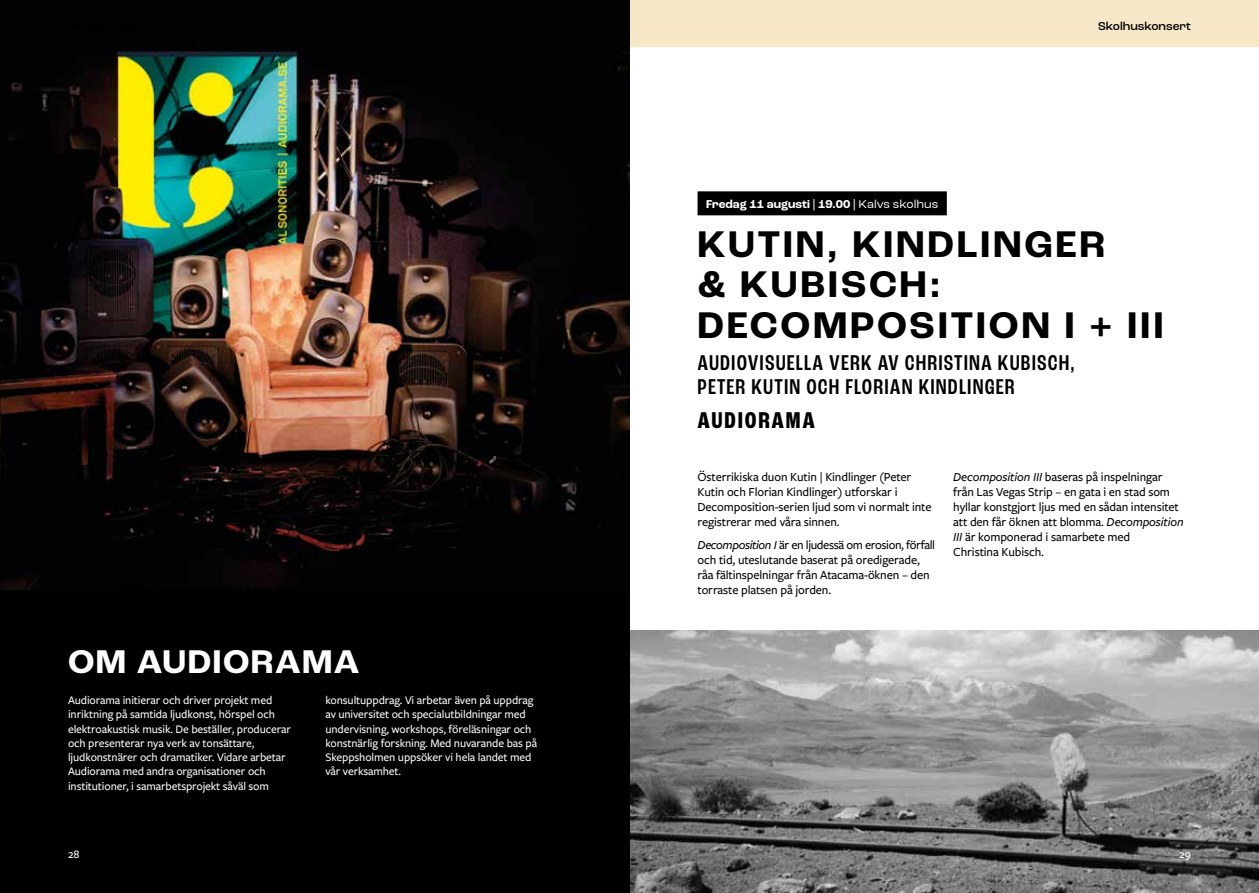
<style>
.page{position:relative;width:1259px;height:893px;background:#fff}
.page>*{position:absolute;margin:0;border:0;box-sizing:border-box;transform-origin:0 0}
.t1{font:700 39px/40.5px "Roc Grotesk";letter-spacing:.07em;color:#000}
.t2{font:700 34.5px "Roc Grotesk";letter-spacing:.04em;color:#fff}
.t3{font:700 condensed 24px "Roc Grotesk";letter-spacing:.075em;color:#000}
.t4{font:500 condensed 22.5px/24px "Roc Grotesk";letter-spacing:.05em;color:#000}
.t5{font:500 12.75px/15px "Freight Sans Pro";letter-spacing:-.01em;color:#000}
.t6{font:500 12px/14.2px "Freight Sans Pro";letter-spacing:-.01em;color:#fff}
.t7{font:700 12px "Roc Grotesk";color:#fff}
.t8{font:500 12px "Roc Grotesk";color:#000}
.s1{font-weight:400}
.s2{font-style:italic}
</style>
<div class="page">
<div style="left:0;top:0;width:1259px;height:47px;background:#f5e7c8"></div>
<img style="left:629px;top:631px;width:630px;height:262px">
<div style="left:0;top:316px;width:629px;height:577px;background:#000"></div>
<img style="left:0;top:0;width:629px;height:590px">
<div style="left:697px;top:191px;width:250px;height:24px;background:#000"></div>
<p class="t8" style="left:1098px;top:19px;width:94px">Skolhuskonsert</p>
<p class="t7" style="left:706px;top:196px;width:234px">Fredag 11 augusti | 19.00 | <span class="s1">Kalvs skolhus</span></p>
<h1 class="t1" style="left:697px;top:225px;width:467px">KUTIN, KINDLINGER<br>&amp; KUBISCH:<br>DECOMPOSITION I + III</h1>
<h3 class="t4" style="left:697px;top:351px;width:379px">AUDIOVISUELLA VERK AV CHRISTINA KUBISCH,<br>PETER KUTIN OCH FLORIAN KINDLINGER</h3>
<h3 class="t3" style="left:697px;top:405px;width:119px">AUDIORAMA</h3>
<h2 class="t2" style="left:68px;top:640px;width:293px">OM AUDIORAMA</h2>
<p class="t6" style="left:68px;top:693px;width:224px">Audiorama initierar och driver projekt med inriktning på samtida ljudkonst, hörspel och elektroakustisk musik. De beställer, producerar och presenterar nya verk av tonsättare, ljudkonstnärer och dramatiker. Vidare arbetar Audiorama med andra organisationer och institutioner, i samarbetsprojekt såväl som</p>
<p class="t6" style="left:325px;top:693px;width:213px">konsultuppdrag. Vi arbetar även på uppdrag av universitet och specialutbildningar med undervisning, workshops, föreläsningar och konstnärlig forskning. Med nuvarande bas på Skeppsholmen uppsöker vi hela landet med vår verksamhet.</p>
<p class="t5" style="left:697px;top:469px;width:235px">Österrikiska duon Kutin | Kindlinger (Peter Kutin och Florian Kindlinger) utforskar i Decomposition-serien ljud som vi normalt inte registrerar med våra sinnen.</p>
<p class="t5" style="left:697px;top:537px;width:239px"><span class="s2">Decomposition I</span> är en ljudessä om erosion, förfall och tid, uteslutande baserat på oredigerade, råa fältinspelningar från Atacama-öknen – den torraste platsen på jorden.</p>
<p class="t5" style="left:953px;top:469px;width:232px"><span class="s2">Decomposition III</span> baseras på inspelningar från Las Vegas Strip – en gata i en stad som hyllar konstgjort ljus med en sådan intensitet att den får öknen att blomma. <span class="s2">Decomposition III</span> är komponerad i samarbete med<br>Christina Kubisch.</p>
<p class="t6" style="left:68px;top:846px;width:13px">28</p>
<p class="t6" style="left:1179px;top:846px;width:13px">29</p>
</div>
